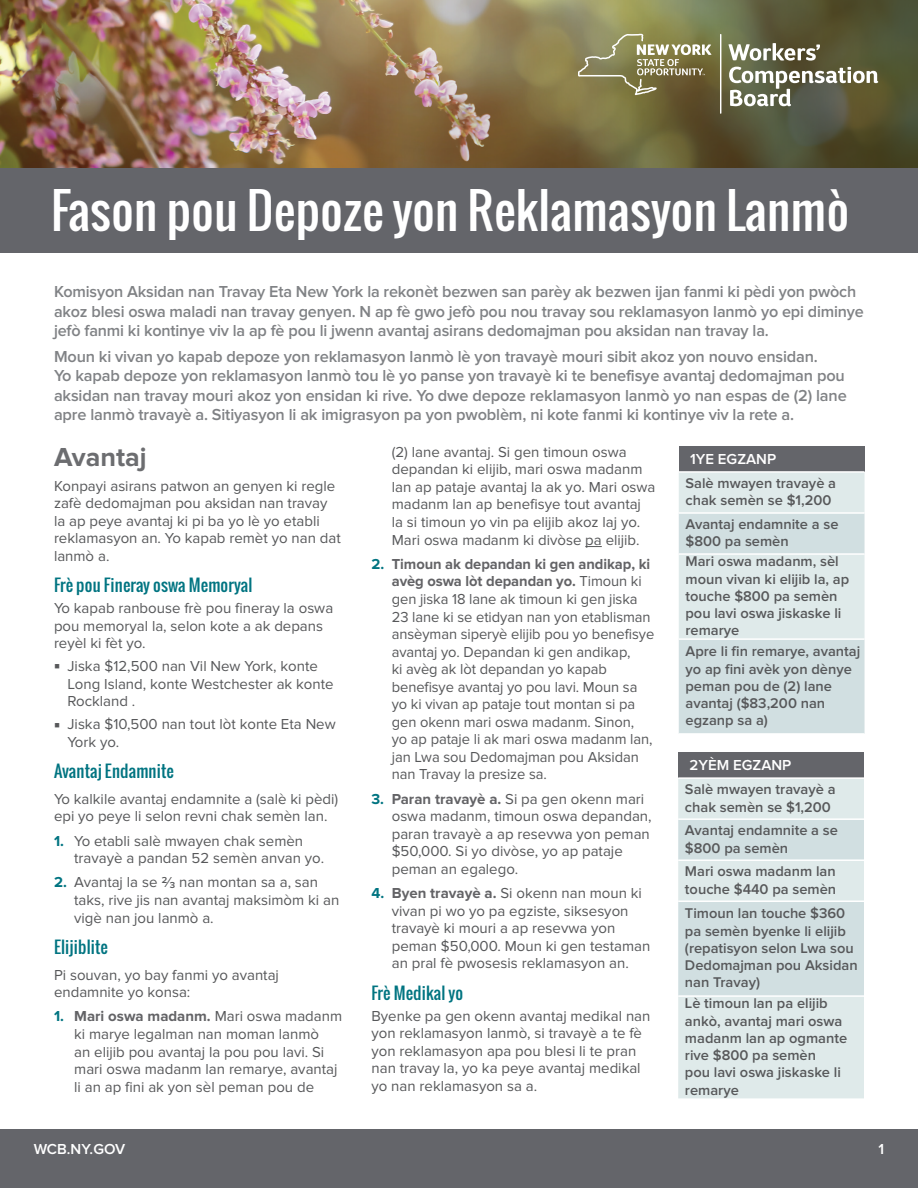
<style>
.page{position:relative;width:918px;height:1188px;background:#fff}
.page>*{position:absolute;margin:0;border:0;box-sizing:border-box;transform-origin:0 0}
.t1{font:48px "Oswald";letter-spacing:.01em;color:#fff}
.t2{font:700 27px "Proxima Nova";color:#6c6d70}
.Intro_Call_out_-_Pro{font:600 16.5px/19.5px "Proxima Nova";letter-spacing:-.01em;color:#808285}
.H3{font:16.5px "Oswald";letter-spacing:.01em;color:#007481}
.Basic{font:15px/17.5px "Proxima Nova";color:#57585a}
.Body_Bullet_sm_squar{font:15px/17.5px "Proxima Nova";color:#57585a}
.Body_Numbers{font:15px "Proxima Nova";color:#57585a}
.Chart_Header_1{font:600 15px "Proxima Nova";color:#fff}
.Chart_text{font:600 14.7px/17.2px "Proxima Nova";color:#57585a}
.s1{font-family:"Minion Pro"}
.s2{font-weight:700;color:#007481}
.s3{font-weight:600}
.s4{font-weight:700;color:#636366}
</style>
<div class="page">
<img style="left:0;top:0;width:368px;height:168px">
<svg style="left:368px;top:0;width:550px;height:168px;background:#776c46"></svg>
<div style="left:0;top:168px;width:918px;height:85px;background:#64656a"></div>
<div style="left:0;top:1130px;width:918px;height:58px;background:#64656a"></div>
<hr style="left:720px;top:34px;width:1px;height:80px;background:#fff">
<svg style="left:578px;top:34px;width:134px;height:61px;background:#8f895f"></svg>
<svg style="left:728px;top:43px;width:92px;height:18px"></svg>
<svg style="left:729px;top:67px;width:149px;height:39px"></svg>
<div style="left:679px;top:446px;width:186px;height:26px;background:#64656a"></div>
<svg style="left:679px;top:473px;width:186px;height:260px;background:#d7e4e5"></svg>
<hr style="left:679px;top:471px;width:186px;height:2px;background:#fff">
<hr style="left:679px;top:512px;width:186px;height:2px;background:#fff">
<hr style="left:679px;top:553px;width:186px;height:2px;background:#fff">
<hr style="left:679px;top:638px;width:186px;height:2px;background:#fff">
<div style="left:678px;top:752px;width:186px;height:26px;background:#64656a"></div>
<div style="left:678px;top:779px;width:186px;height:319px;background:#dfeaea"></div>
<svg style="left:678px;top:820px;width:186px;height:175px;background:#d4e1e3"></svg>
<hr style="left:678px;top:777px;width:186px;height:2px;background:#fff">
<hr style="left:678px;top:818px;width:186px;height:2px;background:#fff">
<hr style="left:678px;top:859px;width:186px;height:2px;background:#fff">
<hr style="left:678px;top:901px;width:186px;height:1px;background:#fff">
<hr style="left:678px;top:995px;width:186px;height:2px;background:#fff">
<svg style="left:585px;top:546px;width:17px;height:1px"></svg>
<h1 class="t1" style="left:51px;top:174px;width:799px">Fason pou Depoze yon Reklamasyon Lanmò</h1>
<p class="Intro_Call_out_-_Pro" style="left:54px;top:283px;width:811px">Komisyon Aksidan nan Travay Eta New York la rekonèt bezwen san parèy ak bezwen ijan fanmi ki pèdi yon pwòch akoz blesi oswa maladi nan travay genyen. N ap fè gwo jefò pou nou travay sou reklamasyon lanmò yo epi diminye jefò fanmi ki kontinye viv la ap fè pou li jwenn avantaj asirans dedomajman pou aksidan nan travay la.</p>
<p class="Intro_Call_out_-_Pro" style="left:54px;top:347px;width:794px">Moun ki vivan yo kapab depoze yon reklamasyon lanmò lè yon travayè mouri sibit akoz yon nouvo ensidan.<br>Yo kapab depoze yon reklamasyon lanmò tou lè yo panse yon travayè ki te benefisye avantaj dedomajman pou aksidan nan travay mouri akoz yon ensidan ki rive. Yo dwe depoze reklamasyon lanmò yo nan espas de (2) lane apre lanmò travayè a. Sitiyasyon li ak imigrasyon pa yon pwoblèm, ni kote fanmi ki kontinye viv la rete a.</p>
<h2 class="t2" style="left:54px;top:445px;width:94px">Avantaj</h2>
<p class="Basic" style="left:54px;top:477px;width:288px">Konpayi asirans patwon an genyen ki regle zafè dedomajman pou aksidan nan travay la ap peye avantaj ki pi ba yo lè yo etabli reklamasyon an. Yo kapab remèt yo nan dat lanmò a.</p>
<h1 class="H3" style="left:54px;top:572px;width:200px">Frè pou Fineray oswa Memoryal</h1>
<p class="Basic" style="left:54px;top:600px;width:281px">Yo kapab ranbouse frè pou fineray la oswa pou memoryal la, selon kote a ak depans reyèl ki fèt yo.</p>
<h3 class="Body_Bullet_sm_squar" style="left:68px;top:658px;width:268px;text-indent:-14px"><span class="s1">■</span> Jiska $12,500 nan Vil New York, konte<br>Long Island, konte Westchester ak konte<br>Rockland .</h3>
<h3 class="Body_Bullet_sm_squar" style="left:68px;top:716px;width:270px;text-indent:-14px"><span class="s1">■</span> Jiska $10,500 nan tout lòt konte Eta New<br>York yo.</h3>
<h1 class="H3" style="left:54px;top:758px;width:121px">Avantaj Endamnite</h1>
<p class="Basic" style="left:54px;top:790px;width:286px">Yo kalkile avantaj endamnite a (salè ki pèdi) epi yo peye li selon revni chak semèn lan.</p>
<p class="Basic" style="left:74px;top:832px;width:251px;text-indent:-20px"><span class="s2">1.</span> Yo etabli salè mwayen chak semèn travayè a pandan 52 semèn anvan yo.</p>
<p class="Basic" style="left:74px;top:874px;width:267px;text-indent:-20px"><span class="s2">2.</span> Avantaj la se <span class="s3">2/3</span> nan montan sa a, san taks, rive jis nan avantaj maksimòm ki an vigè nan jou lanmò a.</p>
<h1 class="H3" style="left:54px;top:934px;width:55px">Elijiblite</h1>
<p class="Basic" style="left:54px;top:966px;width:226px">Pi souvan, yo bay fanmi yo avantaj endamnite yo konsa:</p>
<p class="Basic" style="left:74px;top:1008px;width:269px;text-indent:-20px"><span class="s2">1.</span> <span class="s4">Mari oswa madanm.</span> Mari oswa madanm ki marye legalman nan moman lanmò<br>an elijib pou avantaj la pou pou lavi. Si mari oswa madanm lan remarye, avantaj li an ap fini ak yon sèl peman pou de</p>
<p class="Basic" style="left:392px;top:443px;width:265px">(2) lane avantaj. Si gen timoun oswa depandan ki elijib, mari oswa madanm lan ap pataje avantaj la ak yo. Mari oswa madanm lan ap benefisye tout avantaj la si timoun yo vin pa elijib akoz laj yo.</p>
<p class="Body_Numbers" style="left:392px;top:531px;width:249px">Mari oswa madanm ki divòse pa elijib.</p>
<p class="Basic" style="left:392px;top:555px;width:264px;text-indent:-20px"><span class="s2">2.</span> <span class="s4">Timoun ak depandan ki gen andikap, ki avèg oswa lòt depandan yo.</span> Timoun ki gen jiska 18 lane ak timoun ki gen jiska 23 lane ki se etidyan nan yon etablisman ansèyman siperyè elijib pou yo benefisye avantaj yo. Depandan ki gen andikap,<br>ki avèg ak lòt depandan yo kapab benefisye avantaj yo pou lavi. Moun sa yo ki vivan ap pataje tout montan si pa gen okenn mari oswa madanm. Sinon,<br>yo ap pataje li ak mari oswa madanm lan, jan Lwa sou Dedomajman pou Aksidan nan Travay la presize sa.</p>
<p class="Basic" style="left:392px;top:790px;width:261px;text-indent:-20px"><span class="s2">3.</span> <span class="s4">Paran travayè a.</span> Si pa gen okenn mari oswa madanm, timoun oswa depandan, paran travayè a ap resevwa yon peman $50,000. Si yo divòse, yo ap pataje peman an egalego.</p>
<p class="Basic" style="left:392px;top:885px;width:260px;text-indent:-20px"><span class="s2">4.</span> <span class="s4">Byen travayè a.</span> Si okenn nan moun ki vivan pi wo yo pa egziste, siksesyon travayè ki mouri a ap resevwa yon peman $50,000. Moun ki gen testaman an pral fè pwosesis reklamasyon an.</p>
<h1 class="H3" style="left:372px;top:980px;width:93px">Frè Medikal yo</h1>
<p class="Basic" style="left:372px;top:1007px;width:280px">Byenke pa gen okenn avantaj medikal nan yon reklamasyon lanmò, si travayè a te fè yon reklamasyon apa pou blesi li te pran nan travay la, yo ka peye avantaj medikal yo nan reklamasyon sa a.</p>
<p class="Chart_Header_1" style="left:690px;top:452px;width:88px">1YE EGZANP</p>
<p class="Chart_text" style="left:686px;top:475px;width:152px">Salè mwayen travayè a chak semèn se $1,200</p>
<p class="Chart_text" style="left:686px;top:516px;width:154px">Avantaj endamnite a se $800 pa semèn</p>
<p class="Chart_text" style="left:686px;top:553px;width:165px">Mari oswa madanm, sèl moun vivan ki elijib la, ap touche $800 pa semèn pou lavi oswa jiskaske li remarye</p>
<p class="Chart_text" style="left:686px;top:643px;width:176px">Apre li fin remarye, avantaj yo ap fini avèk yon dènye peman pou de (2) lane avantaj ($83,200 nan egzanp sa a)</p>
<p class="Chart_Header_1" style="left:690px;top:758px;width:103px">2YÈM EGZANP</p>
<p class="Chart_text" style="left:685px;top:781px;width:152px">Salè mwayen travayè a chak semèn se $1,200</p>
<p class="Chart_text" style="left:685px;top:822px;width:154px">Avantaj endamnite a se $800 pa semèn</p>
<p class="Chart_text" style="left:685px;top:863px;width:153px">Mari oswa madanm lan touche $440 pa semèn</p>
<p class="Chart_text" style="left:685px;top:906px;width:174px">Timoun lan touche $360 pa semèn byenke li elijib (repatisyon selon Lwa sou<br>Dedomajman pou Aksidan nan Travay)</p>
<p class="Chart_text" style="left:685px;top:995px;width:164px">Lè timoun lan pa elijib ankò, avantaj mari oswa madanm lan ap ogmante rive $800 pa semèn<br>pou lavi oswa jiskaske li remarye</p>
<p class="Chart_Header_1" style="left:34px;top:1142px;width:93px">WCB.NY.GOV</p>
<p class="Chart_Header_1" style="left:879px;top:1142px;width:7px">1</p>
</div>
